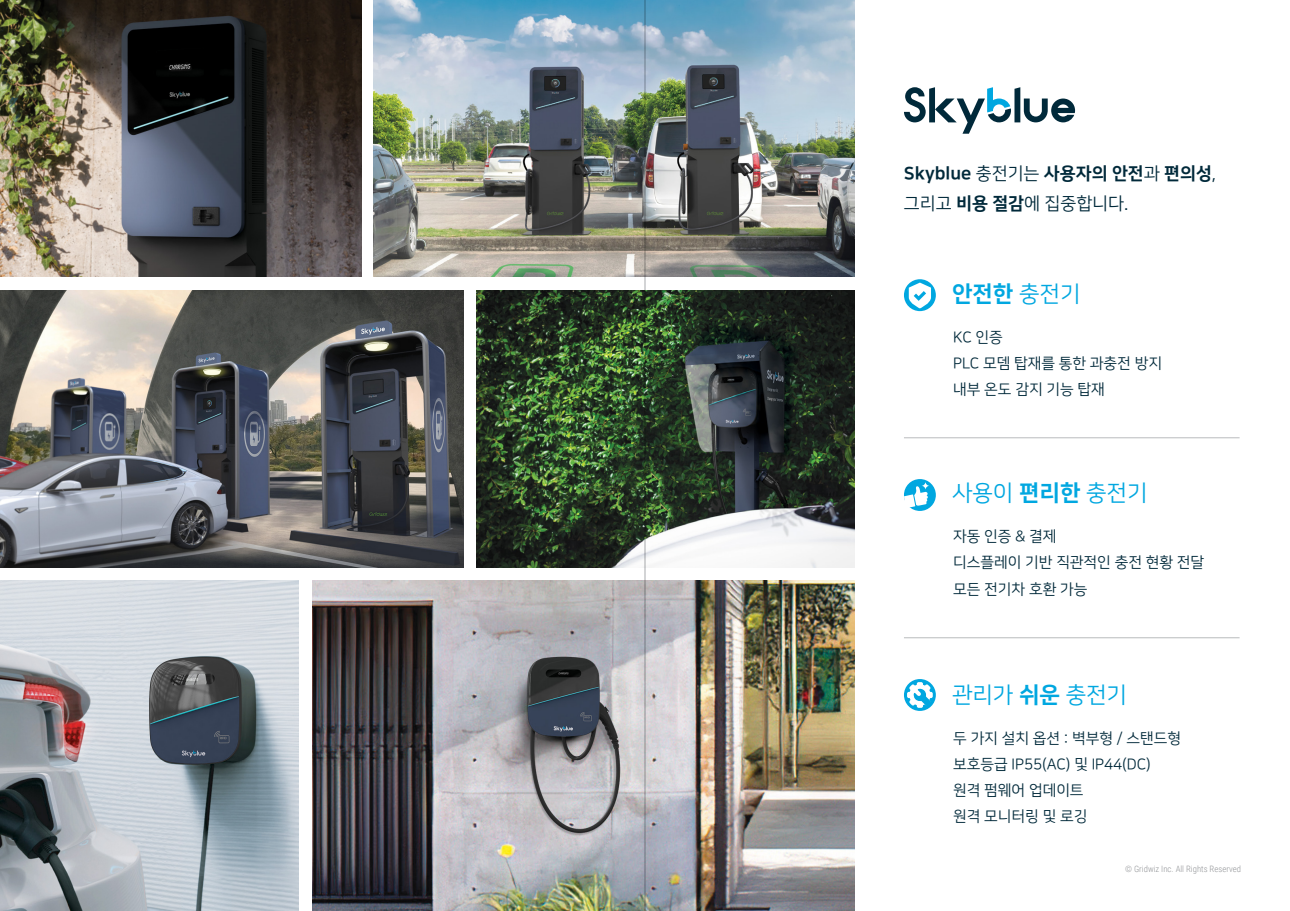
<style>
.page{position:relative;width:1290px;height:911px;background:#fff}
.page>*{position:absolute;margin:0;border:0;box-sizing:border-box;transform-origin:0 0}
.t1{font:22.5px "Nanum Square OTFR";color:#00a7e0}
.t2{font:22.5px "Nanum Square OTFEB";color:#00a7e0}
.t3{font:17.5px "Nanum Square OTFEB";color:#00293a}
.t4{font:17.5px "Nanum Square OTFR";color:#00293a}
.t5{font:15px/26.2px "Nanum Square OTFR";color:#00293a}
.t6{font:300 8.75px "Roboto Condensed";color:#939598}
.s1{font-family:"Nanum Square OTFR"}
.s2{font-family:"Nanum Square OTFEB"}
</style>
<div class="page">
<img style="left:313px;top:581px;width:325px;height:330px">
<img style="left:374px;top:0;width:264px;height:277px">
<img style="left:476px;top:290px;width:162px;height:277px">
<img style="left:0;top:0;width:361px;height:277px">
<img style="left:0;top:290px;width:463px;height:277px">
<img style="left:0;top:581px;width:299px;height:330px">
<hr style="left:904px;top:437px;width:335px;height:1px;background:#b9bbbd">
<hr style="left:904px;top:637px;width:335px;height:1px;background:#b9bbbd">
<img style="left:638px;top:581px;width:216px;height:330px">
<img style="left:638px;top:0;width:216px;height:277px">
<img style="left:638px;top:290px;width:216px;height:277px">
<svg style="left:904px;top:87px;width:171px;height:47px"></svg>
<svg style="left:904px;top:279px;width:32px;height:32px"></svg>
<svg style="left:909px;top:282px;width:22px;height:26px"></svg>
<div style="left:904px;top:479px;width:32px;height:32px;background:#00a7e0;border-radius:50%"></div>
<svg style="left:904px;top:486px;width:24px;height:22px"></svg>
<svg style="left:921px;top:481px;width:8px;height:9px"></svg>
<svg style="left:904px;top:679px;width:32px;height:32px"></svg>
<svg style="left:907px;top:682px;width:26px;height:26px"></svg>
<hr style="left:644px;top:0;width:2px;height:911px;background:#babcbe">
<p class="t3" style="left:904px;top:163px;width:314px">Skyblue <span class="s1">충전기는</span> 사용자의 안전<span class="s1">과</span> 편의성<span class="s1">,</span></p>
<p class="t4" style="left:904px;top:194px;width:226px">그리고 <span class="s2">비용 절감</span>에 집중합니다.</p>
<h1 class="t2" style="left:952px;top:281px;width:130px">안전한 <span class="s1">충전기</span></h1>
<p class="t5" style="left:953px;top:324px;width:210px">KC 인증<br>PLC 모뎀 탑재를 통한 과충전 방지 내부 온도 감지 기능 탑재</p>
<h1 class="t1" style="left:952px;top:481px;width:197px">사용이 <span class="s2">편리한</span> 충전기</h1>
<p class="t5" style="left:953px;top:524px;width:252px">자동 인증 &amp; 결제<br>디스플레이 기반 직관적인 충전 현황 전달 모든 전기차 호환 가능</p>
<h1 class="t1" style="left:952px;top:683px;width:177px">관리가 <span class="s2">쉬운</span> 충전기</h1>
<p class="t5" style="left:953px;top:725px;width:229px">두 가지 설치 옵션 : 벽부형 / 스탠드형 보호등급 IP55(AC) 및 IP44(DC) 원격 펌웨어 업데이트<br>원격 모니터링 및 로깅</p>
<p class="t6" style="left:1125px;top:863px;width:117px">© Gridwiz Inc. All Rights Reserved</p>
</div>
